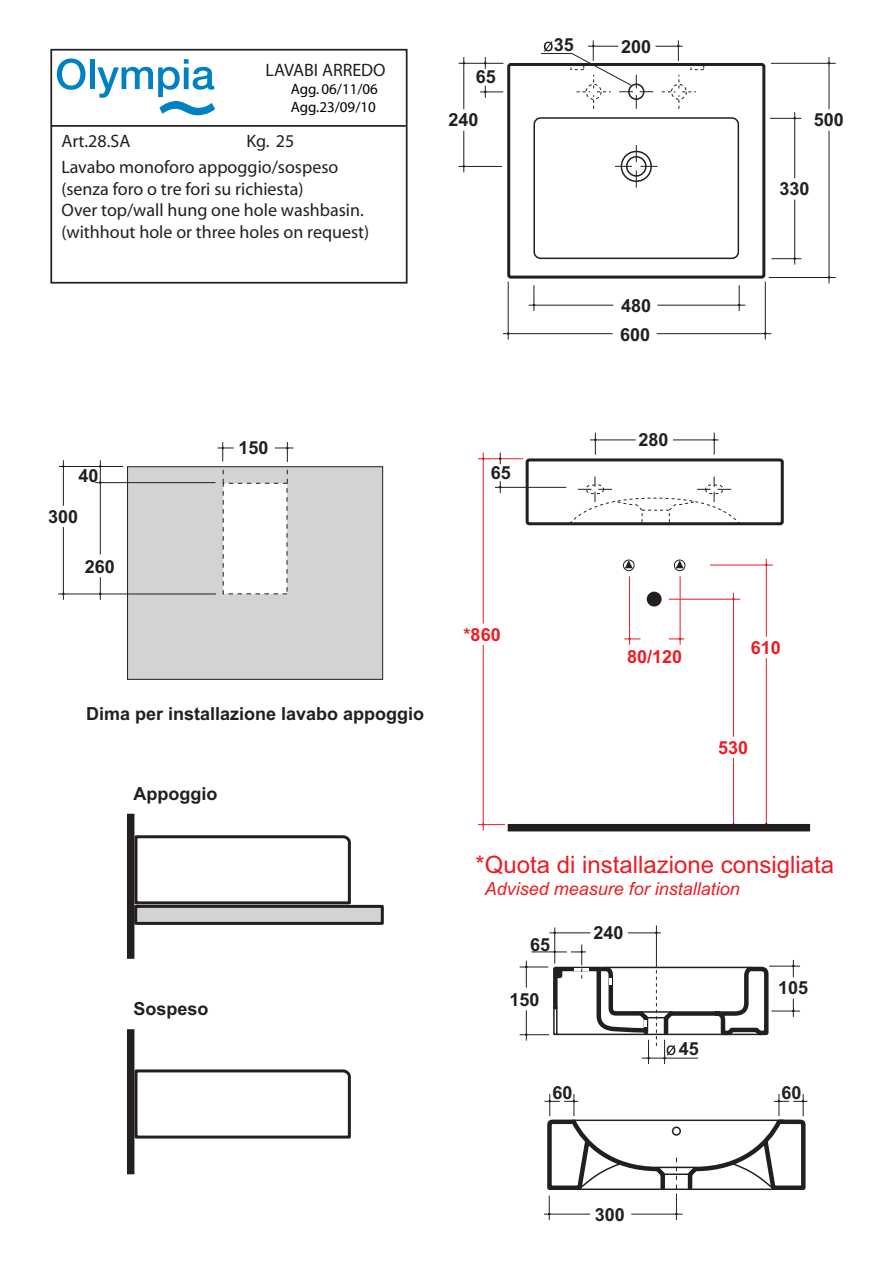
<style>
.page{position:relative;width:893px;height:1263px;background:#fff}
.page>*{position:absolute;margin:0;border:0;box-sizing:border-box;transform-origin:0 0}
.t1{font:24px "Arial";color:#ed1c24}
.t2{font:18px/21.6px "Myriad";color:#231f20}
.t3{font:700 18px "Arial";color:#231f20}
.t4{font:italic 18px "Arial";color:#ed1c24}
.t5{font:700 18px "Arial";color:#ed1c24}
.t6{font:18px "Myriad Pro";color:#231f20}
.t7{font:15px/18px "Myriad";color:#010202}
</style>
<div class="page">
<div style="left:507px;top:63px;width:258px;height:216px;border:3px solid #231f20;border-radius:2px"></div>
<div style="left:526px;top:458px;width:258px;height:67px;border:3px solid #231f20;border-radius:2px"></div>
<hr style="left:590px;top:439px;width:46px;height:1px;background:#231f20">
<svg style="left:594px;top:433px;width:3px;height:22px"></svg>
<hr style="left:673px;top:439px;width:45px;height:1px;background:#231f20">
<svg style="left:713px;top:433px;width:2px;height:22px"></svg>
<hr style="left:766px;top:658px;width:1px;height:172px;background:#ed1c24">
<hr style="left:710px;top:565px;width:63px;height:1px;background:#ed1c24">
<hr style="left:766px;top:559px;width:1px;height:78px;background:#ed1c24">
<hr style="left:733px;top:758px;width:1px;height:73px;background:#ed1c24">
<hr style="left:669px;top:599px;width:71px;height:1px;background:#ed1c24">
<hr style="left:733px;top:593px;width:1px;height:144px;background:#ed1c24">
<hr style="left:483px;top:645px;width:1px;height:185px;background:#ed1c24">
<svg style="left:478px;top:823px;width:27px;height:3px"></svg>
<hr style="left:495px;top:487px;width:71px;height:1px;background:#231f20">
<svg style="left:499px;top:481px;width:2px;height:12px"></svg>
<hr style="left:478px;top:458px;width:45px;height:1px;background:#ed1c24">
<hr style="left:483px;top:452px;width:1px;height:171px;background:#ed1c24">
<svg style="left:499px;top:452px;width:2px;height:12px"></svg>
<div style="left:508px;top:824px;width:302px;height:7px;background:#231f20"></div>
<div style="left:623px;top:560px;width:11px;height:11px;border:1px solid #231f20;border-radius:50%"></div>
<svg style="left:625px;top:560px;width:8px;height:8px"></svg>
<div style="left:674px;top:560px;width:11px;height:11px;border:1px solid #231f20;border-radius:50%"></div>
<svg style="left:676px;top:560px;width:8px;height:8px"></svg>
<div style="left:647px;top:592px;width:15px;height:14px;background:#231f20;border-radius:50%"></div>
<hr style="left:769px;top:277px;width:67px;height:1px;background:#231f20">
<hr style="left:829px;top:131px;width:1px;height:152px;background:#231f20">
<hr style="left:771px;top:63px;width:65px;height:1px;background:#231f20">
<hr style="left:829px;top:57px;width:1px;height:52px;background:#231f20">
<hr style="left:771px;top:258px;width:30px;height:1px;background:#231f20">
<hr style="left:794px;top:200px;width:1px;height:65px;background:#231f20">
<hr style="left:770px;top:118px;width:31px;height:1px;background:#231f20">
<hr style="left:794px;top:112px;width:1px;height:66px;background:#231f20">
<hr style="left:503px;top:333px;width:110px;height:1px;background:#231f20">
<hr style="left:508px;top:282px;width:1px;height:58px;background:#231f20">
<hr style="left:657px;top:333px;width:114px;height:1px;background:#231f20">
<hr style="left:765px;top:282px;width:1px;height:58px;background:#231f20">
<hr style="left:529px;top:305px;width:84px;height:1px;background:#231f20">
<svg style="left:533px;top:285px;width:2px;height:26px"></svg>
<hr style="left:657px;top:305px;width:88px;height:1px;background:#231f20">
<svg style="left:738px;top:285px;width:2px;height:26px"></svg>
<hr style="left:459px;top:166px;width:43px;height:1px;background:#231f20">
<hr style="left:463px;top:131px;width:1px;height:41px;background:#231f20">
<svg style="left:480px;top:86px;width:23px;height:12px"></svg>
<hr style="left:459px;top:63px;width:44px;height:1px;background:#231f20">
<hr style="left:463px;top:57px;width:1px;height:52px;background:#231f20">
<svg style="left:484px;top:57px;width:3px;height:12px"></svg>
<hr style="left:554px;top:927px;width:1px;height:37px;background:#231f20">
<hr style="left:549px;top:932px;width:42px;height:1px;background:#231f20">
<hr style="left:628px;top:932px;width:33px;height:1px;background:#231f20">
<hr style="left:656px;top:925px;width:1px;height:39px;background:#231f20">
<svg style="left:533px;top:40px;width:207px;height:220px"></svg>
<hr style="left:629px;top:576px;width:1px;height:69px;background:#ed1c24">
<svg style="left:624px;top:638px;width:16px;height:2px"></svg>
<hr style="left:680px;top:576px;width:1px;height:69px;background:#ed1c24">
<svg style="left:669px;top:638px;width:15px;height:2px"></svg>
<svg style="left:544px;top:1094px;width:264px;height:126px"></svg>
<div style="left:127px;top:466px;width:256px;height:214px;background:#d1d3d4;border:1px solid #231f20"></div>
<div style="left:223px;top:483px;width:64px;height:111px;background:#fff"></div>
<svg style="left:520px;top:944px;width:280px;height:120px"></svg>
<hr style="left:59px;top:466px;width:64px;height:1px;background:#231f20">
<hr style="left:58px;top:594px;width:158px;height:1px;background:#231f20">
<hr style="left:63px;top:527px;width:1px;height:73px;background:#231f20">
<svg style="left:99px;top:577px;width:3px;height:23px"></svg>
<hr style="left:63px;top:460px;width:1px;height:46px;background:#231f20">
<hr style="left:100px;top:460px;width:1px;height:94px;background:#231f20">
<hr style="left:95px;top:482px;width:120px;height:1px;background:#231f20">
<svg style="left:568px;top:477px;width:173px;height:47px"></svg>
<svg style="left:134px;top:834px;width:218px;height:306px"></svg>
<div style="left:134px;top:905px;width:250px;height:20px;background:#d1d3d4;border:3px solid #231f20"></div>
<div style="left:127px;top:814px;width:7px;height:145px;background:#231f20"></div>
<div style="left:127px;top:1029px;width:7px;height:145px;background:#231f20"></div>
<svg style="left:217px;top:442px;width:17px;height:41px"></svg>
<svg style="left:275px;top:442px;width:18px;height:41px"></svg>
<div style="left:50px;top:49px;width:358px;height:235px;background:#fff;border:2px solid #231f20"></div>
<hr style="left:51px;top:125px;width:355px;height:2px;background:#231f20">
<svg style="left:57px;top:58px;width:29px;height:32px"></svg>
<div style="left:90px;top:59px;width:5px;height:30px;background:#0081c3"></div>
<svg style="left:97px;top:59px;width:118px;height:56px"></svg>
<p class="t6" style="left:266px;top:59px;width:122px">LAVABI ARREDO</p>
<p class="t7" style="left:291px;top:81px;width:89px">Agg. 06/11/06<br>Agg.23/09/10</p>
<p class="t2" style="left:61px;top:129px;width:279px;line-height:26.1px">Art.28.SA<br>Lavabo monoforo appoggio/sospeso</p>
<p class="t2" style="left:61px;top:179px;width:309px">(senza foro o tre fori su richiesta)<br>Over top/wall hung one hole washbasin. (withhout hole or three holes on request)</p>
<p class="t2" style="left:246px;top:131px;width:49px">Kg. 25</p>
<p class="t3" style="left:476px;top:67px;width:22px">65</p>
<p class="t3" style="left:448px;top:110px;width:32px">240</p>
<p class="t3" style="left:554px;top:35px;width:22px">35</p>
<p class="t3" style="left:621px;top:36px;width:32px">200</p>
<p class="t3" style="left:621px;top:295px;width:32px">480</p>
<p class="t3" style="left:620px;top:324px;width:32px">600</p>
<p class="t3" style="left:814px;top:110px;width:32px">500</p>
<p class="t3" style="left:779px;top:178px;width:32px">330</p>
<p class="t3" style="left:78px;top:465px;width:22px">40</p>
<p class="t3" style="left:48px;top:506px;width:32px">300</p>
<p class="t3" style="left:85px;top:556px;width:32px">260</p>
<p class="t3" style="left:238px;top:437px;width:32px">150</p>
<p class="t3" style="left:86px;top:703px;width:340px">Dima per installazione lavabo appoggio</p>
<p class="t3" style="left:133px;top:783px;width:85px">Appoggio</p>
<p class="t3" style="left:133px;top:998px;width:77px">Sospeso</p>
<p class="t3" style="left:491px;top:462px;width:22px">65</p>
<p class="t5" style="left:464px;top:624px;width:39px">*860</p>
<p class="t3" style="left:639px;top:430px;width:32px">280</p>
<p class="t5" style="left:627px;top:646px;width:57px">80/120</p>
<p class="t5" style="left:751px;top:637px;width:32px">610</p>
<p class="t5" style="left:718px;top:737px;width:32px">530</p>
<h1 class="t1" style="left:475px;top:856px;width:360px">*Quota di installazione consigliata</h1>
<p class="t4" style="left:485px;top:878px;width:257px">Advised measure for installation</p>
<p class="t3" style="left:530px;top:934px;width:22px">65</p>
<p class="t3" style="left:510px;top:989px;width:32px">150</p>
<p class="t3" style="left:593px;top:922px;width:32px">240</p>
<p class="t3" style="left:679px;top:1038px;width:22px">45</p>
<p class="t3" style="left:778px;top:977px;width:32px">105</p>
<p class="t3" style="left:552px;top:1082px;width:22px">60</p>
<p class="t3" style="left:781px;top:1082px;width:22px">60</p>
<p class="t3" style="left:595px;top:1204px;width:32px">300</p>
</div>
